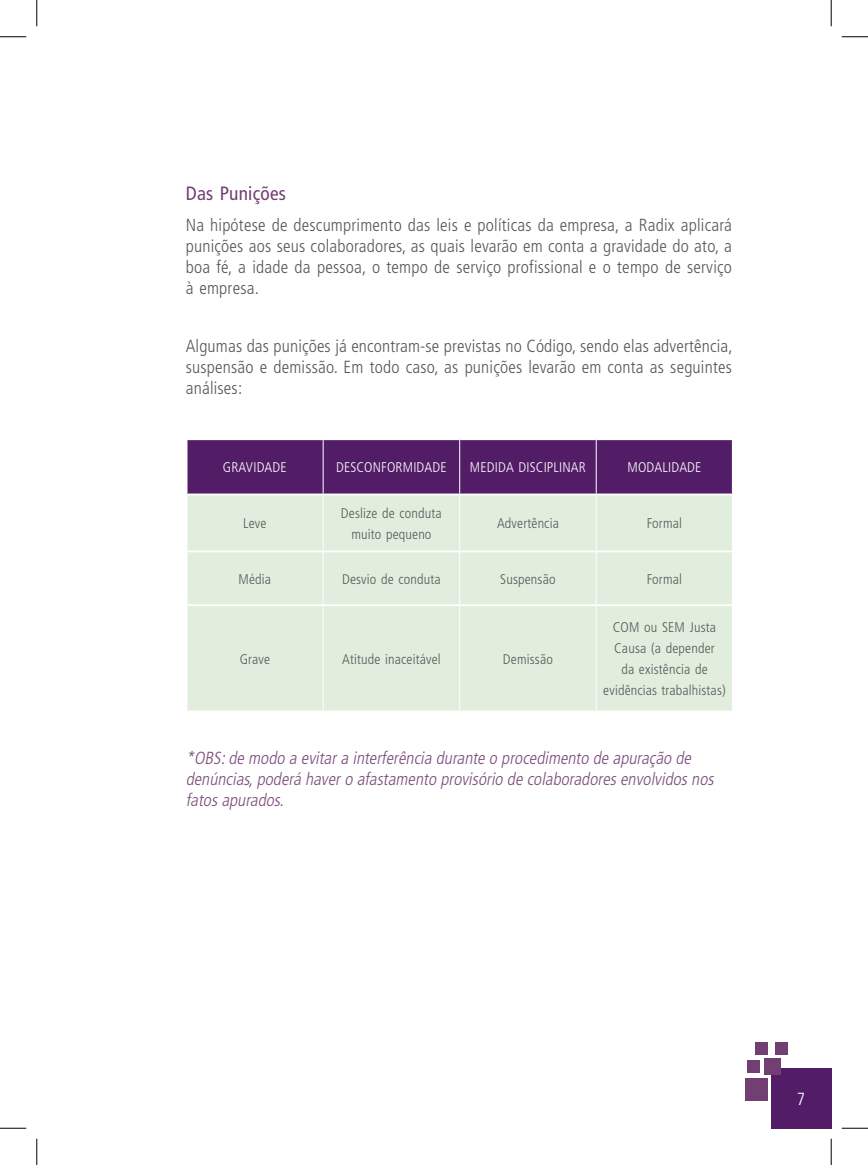
<style>
.page{position:relative;width:868px;height:1165px;background:#fff}
.page>*{position:absolute;margin:0;border:0;box-sizing:border-box;transform-origin:0 0}
.Título_Menor{font:condensed 19.25px "Frutiger LT Std";letter-spacing:.01em;color:#723f72}
.Texto_Corrido{font:300 condensed 17.5px/21px "Frutiger LT Std";letter-spacing:.01em;color:#57585a;text-align:justify}
.Texto_Corrido_-_Iten{font:italic 300 condensed 17.5px/21px "Frutiger LT Std";color:#7c4e7d}
.t1{font:300 condensed 17.5px "Frutiger LT Std";color:#fff}
.Texto_Corrido-2{font:300 condensed 14px/21px "Frutiger LT Std";letter-spacing:.01em;color:#57585a;text-align:center}
.Texto_Corrido-3{font:300 condensed 14px "Frutiger LT Std";letter-spacing:.01em;color:#fff}
</style>
<div class="page">
<div style="left:770px;top:1068px;width:60px;height:60px;background:#521c67"></div>
<div style="left:745px;top:1078px;width:22px;height:23px;background:#723f72"></div>
<div style="left:764px;top:1058px;width:16px;height:17px;background:#723f72"></div>
<div style="left:755px;top:1042px;width:12px;height:13px;background:#723f72"></div>
<div style="left:747px;top:1060px;width:12px;height:13px;background:#723f72"></div>
<div style="left:774px;top:1042px;width:13px;height:13px;background:#723f72"></div>
<div style="left:187px;top:440px;width:544px;height:53px;background:#521c67"></div>
<div style="left:187px;top:495px;width:544px;height:216px;background:#e1eedd"></div>
<hr style="left:322px;top:440px;width:1px;height:53px;background:#fff">
<hr style="left:459px;top:440px;width:1px;height:53px;background:#fff">
<hr style="left:595px;top:440px;width:1px;height:53px;background:#fff">
<hr style="left:322px;top:495px;width:1px;height:56px;background:#fff">
<hr style="left:459px;top:495px;width:1px;height:56px;background:#fff">
<hr style="left:595px;top:495px;width:1px;height:56px;background:#fff">
<hr style="left:322px;top:552px;width:1px;height:52px;background:#fff">
<hr style="left:459px;top:552px;width:1px;height:52px;background:#fff">
<hr style="left:595px;top:552px;width:1px;height:52px;background:#fff">
<hr style="left:322px;top:606px;width:1px;height:105px;background:#fff">
<hr style="left:459px;top:606px;width:1px;height:105px;background:#fff">
<hr style="left:595px;top:606px;width:1px;height:105px;background:#fff">
<hr style="left:186px;top:551px;width:137px;height:1px;background:#fff">
<hr style="left:323px;top:551px;width:136px;height:1px;background:#fff">
<hr style="left:459px;top:551px;width:137px;height:1px;background:#fff">
<hr style="left:596px;top:551px;width:137px;height:1px;background:#fff">
<hr style="left:186px;top:604px;width:137px;height:2px;background:#fff">
<hr style="left:323px;top:604px;width:136px;height:2px;background:#fff">
<hr style="left:459px;top:604px;width:137px;height:2px;background:#fff">
<hr style="left:596px;top:604px;width:137px;height:2px;background:#fff">
<svg style="left:0;top:36px;width:26px;height:1px"></svg>
<svg style="left:841px;top:36px;width:26px;height:1px"></svg>
<svg style="left:0;top:1128px;width:26px;height:1px"></svg>
<svg style="left:841px;top:1128px;width:26px;height:1px"></svg>
<svg style="left:36px;top:0;width:1px;height:26px"></svg>
<svg style="left:36px;top:1139px;width:1px;height:26px"></svg>
<svg style="left:830px;top:0;width:1px;height:26px"></svg>
<svg style="left:830px;top:1139px;width:1px;height:26px"></svg>
<p class="Título_Menor" style="left:186px;top:182px;width:102px">Das Punições</p>
<p class="Texto_Corrido" style="left:186px;top:215px;width:547px">Na hipótese de descumprimento das leis e políticas da empresa, a Radix aplicará punições aos seus colaboradores, as quais levarão em conta a gravidade do ato, a boa fé, a idade da pessoa, o tempo de serviço profissional e o tempo de serviço à empresa.</p>
<p class="Texto_Corrido" style="left:186px;top:336px;width:548px">Algumas das punições já encontram-se previstas no Código, sendo elas advertência, suspensão e demissão. Em todo caso, as punições levarão em conta as seguintes análises:</p>
<p class="Texto_Corrido-3" style="left:223px;top:459px;width:65px">GRAVIDADE</p>
<p class="Texto_Corrido-3" style="left:336px;top:459px;width:112px">DESCONFORMIDADE</p>
<p class="Texto_Corrido-3" style="left:470px;top:459px;width:117px">MEDIDA DISCIPLINAR</p>
<p class="Texto_Corrido-3" style="left:627px;top:459px;width:75px">MODALIDADE</p>
<p class="Texto_Corrido-2" style="left:243px;top:513px;width:25px">Leve</p>
<p class="Texto_Corrido-2" style="left:341px;top:503px;width:102px">Deslize de conduta muito pequeno</p>
<p class="Texto_Corrido-2" style="left:497px;top:513px;width:63px">Advertência</p>
<p class="Texto_Corrido-2" style="left:646px;top:513px;width:37px">Formal</p>
<p class="Texto_Corrido-2" style="left:238px;top:568px;width:34px">Média</p>
<p class="Texto_Corrido-2" style="left:342px;top:568px;width:100px">Desvio de conduta</p>
<p class="Texto_Corrido-2" style="left:500px;top:568px;width:57px">Suspensão</p>
<p class="Texto_Corrido-2" style="left:646px;top:568px;width:37px">Formal</p>
<p class="Texto_Corrido-2" style="left:240px;top:648px;width:32px">Grave</p>
<p class="Texto_Corrido-2" style="left:342px;top:648px;width:100px">Atitude inaceitável</p>
<p class="Texto_Corrido-2" style="left:503px;top:648px;width:51px">Demissão</p>
<p class="Texto_Corrido-2" style="left:603px;top:617px;width:124px">COM ou SEM Justa<br>Causa (a depender<br>da existência de evidências trabalhistas)</p>
<p class="Texto_Corrido_-_Iten" style="left:186px;top:747px;width:533px">*OBS:de modo a evitara interferência durante o procedimento de apuração de denúncias,poderá havero afastamento provisório de colaboradoresenvolvidosnos fatosapurados.</p>
<p class="t1" style="left:796px;top:1089px;width:10px">7</p>
</div>
